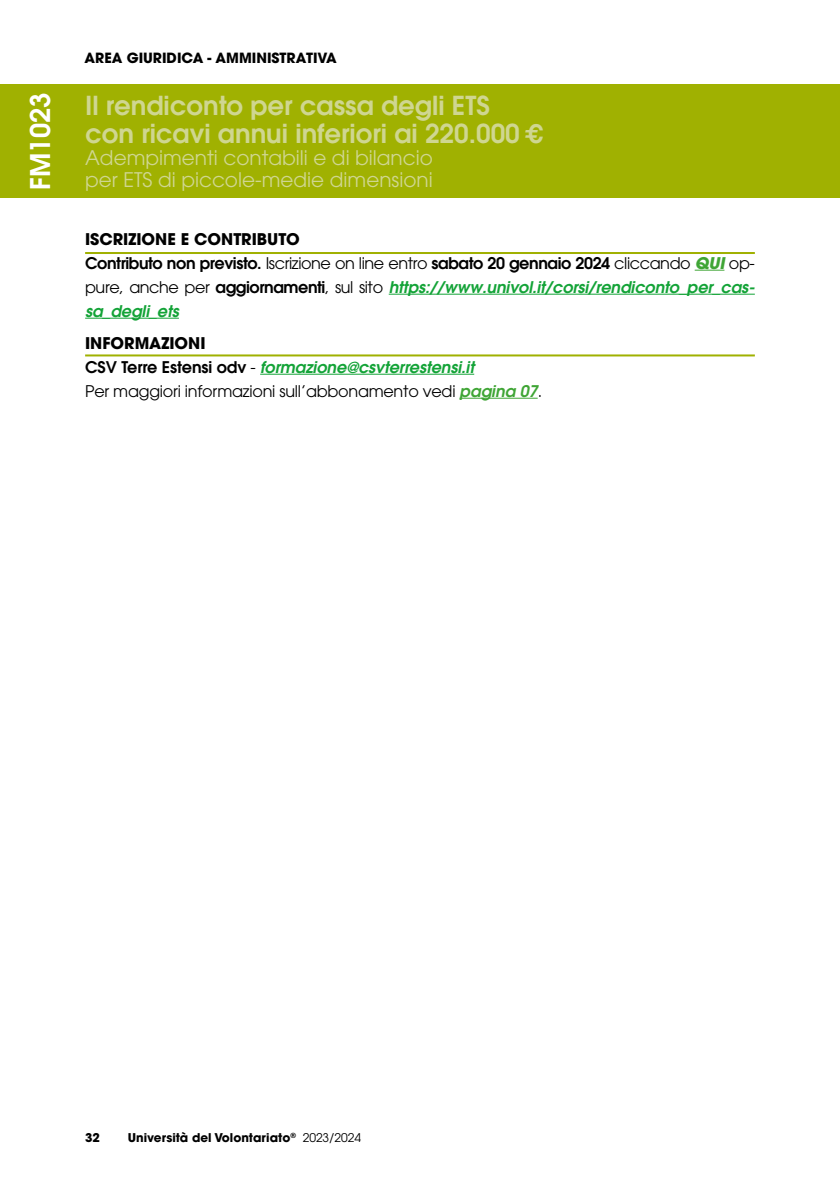
<style>
.page{position:relative;width:840px;height:1191px;background:#fff}
.page>*{position:absolute;margin:0;border:0;box-sizing:border-box;transform-origin:0 0}
.t1{font:600 27px "Avant Garde";letter-spacing:-.005em;color:#fff}
.t2{font:600 26px/28px "Avant Garde";color:#cfd691}
.t3{font:20px/22px "Avant Garde";color:#cfd691}
.t4{font:italic 600 16px/24px "Avant Garde";letter-spacing:-.005em;color:#13a337}
.t5{font:16px/24px "Avant Garde";letter-spacing:-.015em;color:#000}
.t6{font:700 16px "Avant Garde";color:#000}
.t7{font:700 14px "Avant Garde";color:#000}
.t8{font:700 12px "Avant Garde";color:#000}
.t9{font:12px "Avant Garde";color:#000}
.s1{font-family:"Helvetica";font-weight:700}
.s2{font-weight:700;font-style:normal;color:#000}
.s3{font-style:normal;color:#000}
.s4{font-weight:400;font-style:normal;color:#000}
.s5{font-weight:700;color:#3fa535}
.s6{font-weight:700}
.s7{font-weight:600}
.s8{font-weight:600;font-style:italic;color:#13a337}
.s9{font-weight:600;font-style:italic;color:#3fa535}
</style>
<div class="page">
<div style="left:0;top:85px;width:839px;height:113px;background:#a0b101"></div>
<hr style="left:694px;top:270px;width:30px;height:1px;background:#3fa535">
<hr style="left:388px;top:294px;width:366px;height:1px;background:#13a337">
<hr style="left:85px;top:318px;width:94px;height:1px;background:#13a337">
<hr style="left:260px;top:374px;width:214px;height:1px;background:#13a337">
<hr style="left:459px;top:398px;width:78px;height:1px;background:#3fa535">
<hr style="left:85px;top:252px;width:669px;height:2px;background:#a0b101">
<hr style="left:85px;top:354px;width:669px;height:2px;background:#a0b101">
<h1 class="t1" style="left:22px;top:190px;width:99px;rotate:-90deg">FM1023</h1>
<p class="t7" style="left:84px;top:48px;width:254px">AREA GI URI DICA - AMMINISTRATIVA</p>
<h2 class="t2" style="left:85px;top:90px;width:460px">Il rendiconto per cassa degli ETS con ricavi annui inferiori ai 220.000 <span class="s1">€</span></h2>
<p class="t3" style="left:85px;top:146px;width:349px">Adempimenti contabili e di bilancio per ETS di piccole-medie dimensioni</p>
<p class="t4" style="left:85px;top:226px;width:670px;text-indent:156px"><span class="s2">RIBUTO<br></span><span class="s3">Contributo non previsto.</span> <span class="s4">Iscrizione on line entro</span> <span class="s3">sabato 20 gennaio 2024</span> <span class="s4">cliccando</span> <span class="s5">QUI</span> <span class="s4">op&shy;pure, anche per</span> <span class="s3">aggiornamenti</span><span class="s4">, sul sito</span> https://www.univol.it/corsi/rendiconto_per_cas&shy;sa_degli_ets</p>
<p class="t6" style="left:85px;top:332px;width:17px">INFO</p>
<p class="t6" style="left:124px;top:332px;width:23px">RMAZ</p>
<p class="t6" style="left:85px;top:228px;width:69px">ISCRIZIONE</p>
<p class="t6" style="left:181px;top:228px;width:26px">E CONT</p>
<p class="t5" style="left:85px;top:331px;width:458px;text-indent:84px"><span class="s6">IONI<br></span><span class="s7">CSV Terre Estensi odv</span> - <span class="s8">formazione@csvterrestensi.it<br></span>Per maggiori informazioni sull’abbonamento vedi <span class="s9">pagina 07</span>.</p>
<p class="t8" style="left:128px;top:1129px;width:170px">UNIVERSITÀ DEL VOLONTARIATO<sup>®</sup></p>
<p class="t8" style="left:85px;top:1129px;width:16px">32</p>
<p class="t9" style="left:302px;top:1130px;width:60px">2023/2024</p>
</div>
